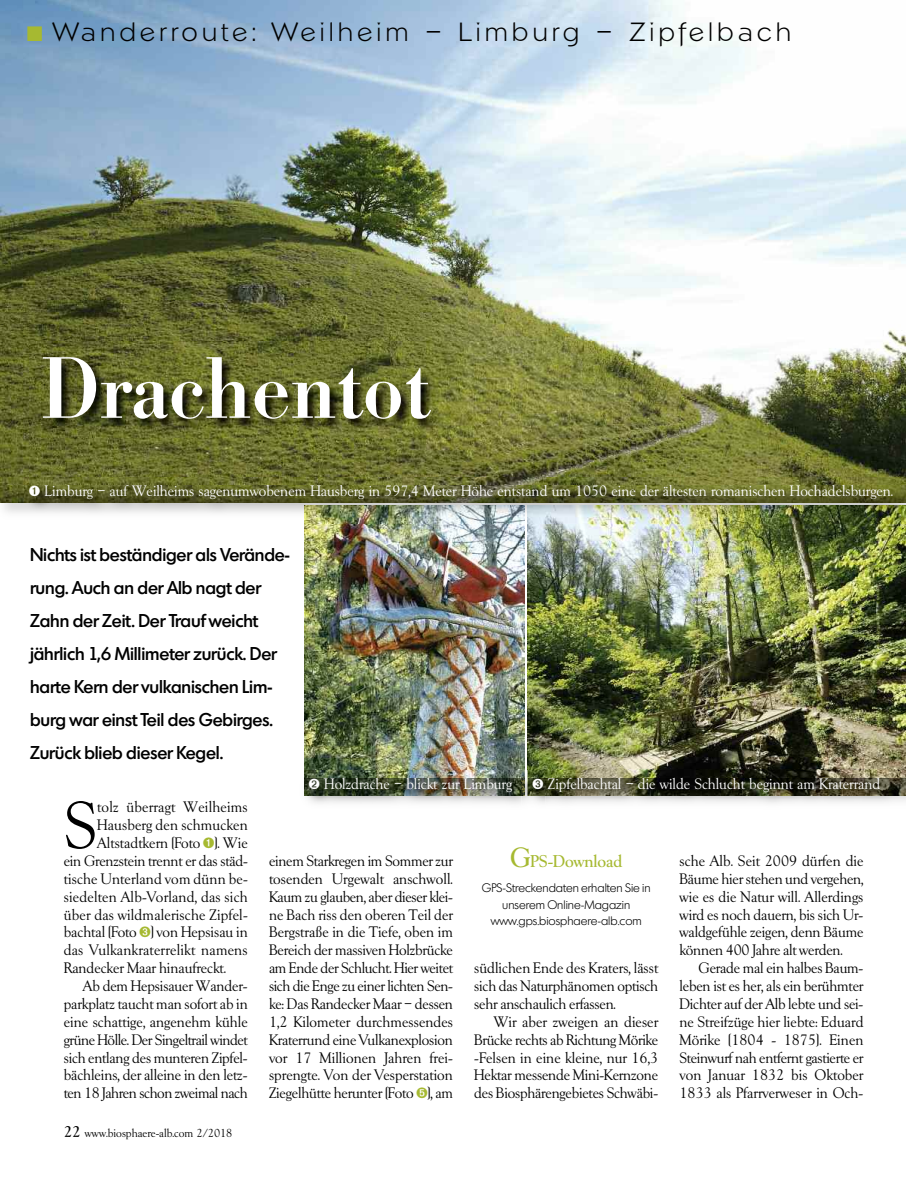
<style>
.page{position:relative;width:906px;height:1183px;background:#fff}
.page>*{position:absolute;margin:0;border:0;box-sizing:border-box;transform-origin:0 0}
.t1{font:500 84px "Bodoxi";color:#fff}
.t2{font:64.2px "Goudx";color:#000}
.t3{font:300 25.5px "Napoli";letter-spacing:.155em;color:#000}
.t4{font:500 18px/33px "Montreal";letter-spacing:-.005em;color:#000}
.t5{font:500 16.5px "Goudx";color:#a6b931}
.t6{font:14.7px/17.9px "Goudx";letter-spacing:-.005em;color:#000;text-align:justify}
.t7{font:14.7px "Goudx";color:#fff}
.t8{font:14.7px "Goudx";letter-spacing:.015em;color:#000}
.t9{font:14.7px "Goudx";letter-spacing:-.025em;color:#000}
.t10{font:300 12px/16.5px "Montreal";color:#000;text-align:center}
.t11{font:11.25px "Goudx";color:#000}
.s1{color:#a6b931}
.s2{font-weight:500;font-size:15px}
.s3{font-size:27px}
</style>
<div class="page">
<img style="left:304px;top:523px;width:220px;height:246px">
<img style="left:0;top:0;width:906px;height:523px">
<img style="left:304px;top:795px;width:217px;height:9px">
<img style="left:304px;top:769px;width:217px;height:9px">
<img style="left:304px;top:778px;width:217px;height:17px">
<img style="left:528px;top:523px;width:378px;height:246px">
<img style="left:545px;top:795px;width:361px;height:8px">
<img style="left:521px;top:769px;width:24px;height:34px">
<img style="left:528px;top:769px;width:378px;height:9px">
<img style="left:528px;top:778px;width:378px;height:17px">
<img style="left:304px;top:505px;width:220px;height:18px">
<img style="left:0;top:477px;width:906px;height:8px">
<img style="left:528px;top:505px;width:378px;height:18px">
<img style="left:0;top:485px;width:906px;height:17px">
<img style="left:30px;top:341px;width:651px;height:143px">
<h3 class="t3" style="left:27px;top:17px;width:766px"><span class="s1">■</span> Wanderroute: Weilheim – Limburg – Zipfelbach</h3>
<h1 class="t1" style="left:40px;top:339px;width:391px">Drachentot</h1>
<p class="t7" style="left:29px;top:482px;width:866px">➊ Limburg – auf Weilheims sagenumwobenem Hausberg in 597,4 Meter Höhe entstand um 1050 eine der ältesten romanischen Hochadelsburgen.</p>
<p class="t4" style="left:30px;top:538px;width:262px">Nichts ist beständiger als Verände&shy;rung. Auch an der Alb nagt der<br>Zahn der Zeit. Der Trauf weicht jährlich 1,6 Millimeter zurück. Der harte Kern der vulkanischen Lim&shy;burg war einst Teil des Gebirges.<br>Zurück blieb dieser Kegel.</p>
<p class="t7" style="left:308px;top:775px;width:205px">➋ Holzdrache – blickt zur Limburg</p>
<p class="t7" style="left:532px;top:775px;width:349px">➌ Zipfelbachtal – die wilde Schlucht beginnt am Kraterrand</p>
<h2 class="t2" style="left:64px;top:788px;width:35px">S</h2>
<p class="t8" style="left:97px;top:798px;width:152px">tolz überragt Weilheims</p>
<p class="t6" style="left:97px;top:816px;width:152px">Hausberg den schmucken</p>
<p class="t6" style="left:97px;top:833px;width:152px">Altstadtkern (Foto <span class="s1">➊</span>). Wie</p>
<p class="t6" style="left:64px;top:851px;width:185px">ein Grenzstein trennt er das städ-</p>
<p class="t6" style="left:64px;top:869px;width:185px">tische Unterland vom dünn be-</p>
<p class="t8" style="left:64px;top:887px;width:185px">siedelten Alb-Vorland, das sich</p>
<p class="t8" style="left:64px;top:905px;width:185px">über das wildmalerische Zipfel-</p>
<p class="t6" style="left:64px;top:923px;width:185px">bachtal (Foto <span class="s1">➌</span>) von Hepsisau in</p>
<p class="t8" style="left:64px;top:941px;width:185px">das Vulkankraterrelikt namens</p>
<p class="t6" style="left:64px;top:958px;width:164px">Randecker Maar hinaufreckt.</p>
<p class="t6" style="left:83px;top:976px;width:166px">Ab dem Hepsisauer Wander-</p>
<p class="t6" style="left:64px;top:994px;width:185px">parkplatz taucht man sofort ab in</p>
<p class="t6" style="left:64px;top:1012px;width:185px">eine schattige, angenehm kühle</p>
<p class="t9" style="left:64px;top:1030px;width:185px">grüne Hölle. Der Singeltrail windet</p>
<p class="t6" style="left:64px;top:1048px;width:185px">sich entlang des munteren Zipfel-</p>
<p class="t6" style="left:64px;top:1066px;width:185px">bächleins, der alleine in den letz-</p>
<p class="t9" style="left:64px;top:1084px;width:185px">ten 18 Jahren schon zweimal nach</p>
<p class="t11" style="left:64px;top:1126px;width:170px"><span class="s2">22</span> www.biosphaere-alb.com 2/2018</p>
<p class="t6" style="left:269px;top:851px;width:185px">einem Starkregen im Sommer zur tosenden Urgewalt anschwoll.<br>Kaum zu glauben, aber dieser klei&shy;ne Bach riss den oberen Teil der Bergstraße in die Tiefe, oben im Bereich der massiven Holzbrücke am Ende der Schlucht. Hier weitet sich die Enge zu einer lichten Sen&shy;ke: Das Randecker Maar – dessen 1,2 Kilometer durchmessendes Kraterrund eine Vulkanexplosion vor 17 Millionen Jahren frei&shy;sprengte. Von der Vesperstation Ziegelhütte herunter (Foto <span class="s1">➎</span>), am</p>
<p class="t5" style="left:510px;top:850px;width:114px"><span class="s3">G</span>PS-Download</p>
<p class="t10" style="left:482px;top:879px;width:170px">GPS-Streckendaten erhalten Sie in unserem Online-Magazin www.gps.biosphaere-alb.com</p>
<p class="t6" style="left:474px;top:958px;width:185px">südlichen Ende des Kraters, lässt sich das Naturphänomen optisch sehr anschaulich erfassen.</p>
<p class="t6" style="left:474px;top:1012px;width:185px;text-indent:19px">Wir aber zweigen an dieser Brücke rechts ab Richtung Mörike -Felsen in eine kleine, nur 16,3<br>Hektar messende Mini-Kernzone des Biosphärengebietes Schwäbi-</p>
<p class="t6" style="left:679px;top:851px;width:185px">sche Alb. Seit 2009 dürfen die Bäume hier stehen und vergehen, wie es die Natur will. Allerdings wird es noch dauern, bis sich Ur&shy;waldgefühle zeigen, denn Bäume können 400 Jahre alt werden.</p>
<p class="t6" style="left:679px;top:958px;width:185px;text-indent:19px">Gerade mal ein halbes Baum&shy;leben ist es her, als ein berühmter Dichter auf der Alb lebte und sei&shy;ne Streifzüge hier liebte: Eduard Mörike (1804 - 1875). Einen Steinwurf nah entfernt gastierte er von Januar 1832 bis Oktober 1833 als Pfarrverweser in Och-</p>
</div>
